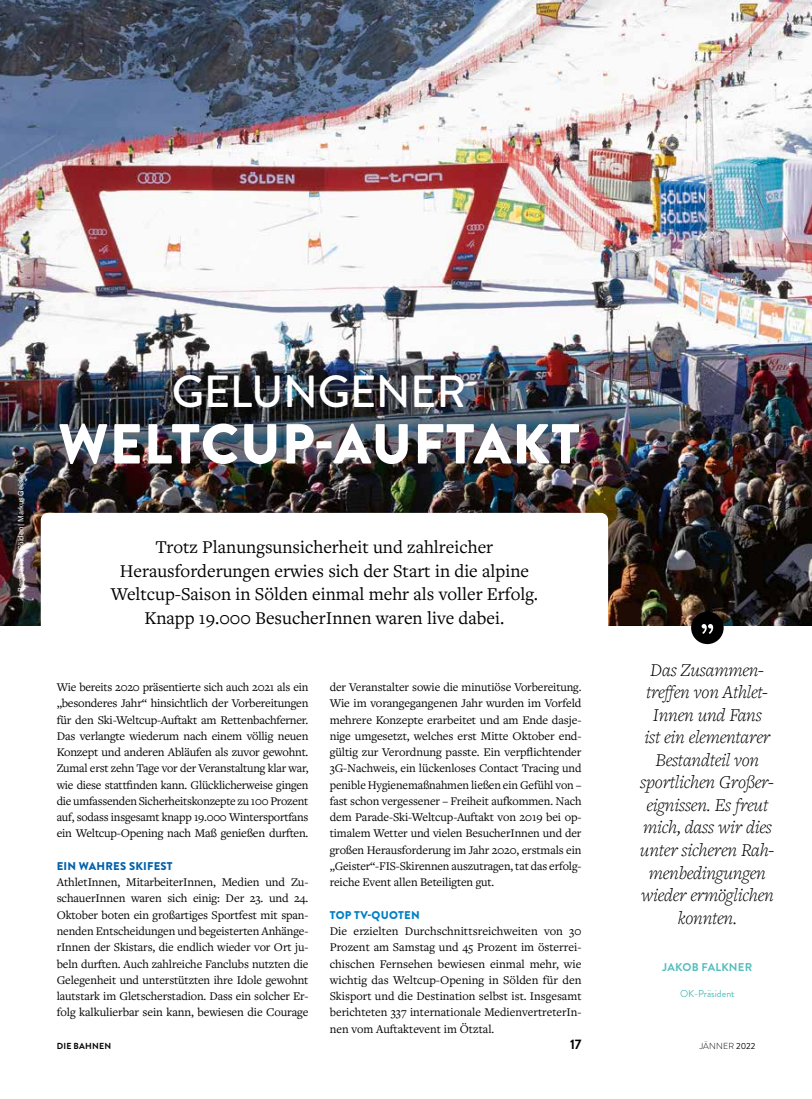
<style>
.page{position:relative;width:812px;height:1099px;background:#fff}
.page>*{position:absolute;margin:0;border:0;box-sizing:border-box;transform-origin:0 0}
.t1{font:900 56.25px "Brandon Grotesque";letter-spacing:.02em;color:#fff}
.t2{font:500 45px "Brandon Grotesque";letter-spacing:-.01em;color:#fff}
.t3{font:italic 300 18.75px/22.5px "Freight Text Pro";letter-spacing:-.01em;color:#000;text-align:center}
.t4{font:18.75px/23.8px "Freight Text Pro";color:#000;text-align:center}
.t5{font:700 13.75px "Brandon Grotesque";color:#000}
.t6{font:12.25px/16.2px "Freight Text Pro";letter-spacing:-.01em;color:#000;text-align:justify}
.t7{font:900 11.25px "Brandon Grotesque";letter-spacing:.02em;color:#0061ad}
.t8{font:900 11.25px "Brandon Grotesque";letter-spacing:.02em;color:#0081c7}
.t9{font:700 11.25px "Brandon Grotesque";letter-spacing:.02em;color:#54bdbe}
.t10{font:10px "Brandon Grotesque";color:#54bdbe}
.t11{font:300 8.75px "Brandon Grotesque";letter-spacing:.02em;color:#000}
.t12{font:700 8.75px "Brandon Grotesque";letter-spacing:.02em;color:#000}
.t13{font:7.5px "Adelle Sans";letter-spacing:-.01em;color:#fff}
.s1{font-weight:400}
</style>
<div class="page">
<img style="left:0;top:0;width:811px;height:625px">
<div style="left:41px;top:513px;width:567px;height:169px;background:#fff;border-radius:7px"></div>
<svg style="left:691px;top:611px;width:32px;height:33px"></svg>
<p class="t13" style="left:15px;top:592px;width:121px;rotate:-90deg">Bergbahnen Sölden | Markus Geisler</p>
<h2 class="t2" style="left:172px;top:360px;width:296px">GELUNGENER</h2>
<h1 class="t1" style="left:58px;top:404px;width:523px">WELTCUP-AUFTAKT</h1>
<h3 class="t4" style="left:111px;top:534px;width:429px">Trotz Planungsunsicherheit und zahlreicher Herausforderungen erwies sich der Start in die alpine Weltcup-Saison in Sölden einmal mehr als voller Erfolg.<br>Knapp 19.000 BesucherInnen waren live dabei.</h3>
<p class="t6" style="left:57px;top:678px;width:253px">Wie bereits 2020 präsentierte sich auch 2021 als ein „besonderes Jahr“ hinsichtlich der Vorbereitungen für den Ski-Weltcup-Auftakt am Rettenbachferner.<br>Das verlangte wiederum nach einem völlig neuen Konzept und anderen Abläufen als zuvor gewohnt.<br>Zumal erst zehn Tage vor der Veranstaltung klar war, wie diese stattfinden kann. Glücklicherweise gingen die umfassenden Sicherheitskonzepte zu 100 Prozent auf, sodass insgesamt knapp 19.000 Wintersportfans ein Weltcup-Opening nach Maß genießen durften.</p>
<p class="t7" style="left:57px;top:858px;width:117px">EIN WAHRES SKIFEST</p>
<p class="t6" style="left:57px;top:873px;width:253px">AthletInnen, MitarbeiterInnen, Medien und Zu&shy;schauerInnen waren sich einig: Der 23. und 24.<br>Oktober boten ein großartiges Sportfest mit span&shy;nenden Entscheidungen und begeisterten Anhänge&shy;rInnen der Skistars, die endlich wieder vor Ort ju&shy;beln durften. Auch zahlreiche Fanclubs nutzten die Gelegenheit und unterstützten ihre Idole gewohnt lautstark im Gletscherstadion. Dass ein solcher Er&shy;folg kalkulierbar sein kann, bewiesen die Courage</p>
<p class="t6" style="left:330px;top:678px;width:253px">der Veranstalter sowie die minutiöse Vorbereitung.<br>Wie im vorangegangenen Jahr wurden im Vorfeld mehrere Konzepte erarbeitet und am Ende dasje&shy;nige umgesetzt, welches erst Mitte Oktober end&shy;gültig zur Verordnung passte. Ein verpflichtender 3G-Nachweis, ein lückenloses Contact Tracing und penible Hygienemaßnahmen ließen ein Gefühl von – fast schon vergessener – Freiheit aufkommen. Nach dem Parade-Ski-Weltcup-Auftakt von 2019 bei op&shy;timalem Wetter und vielen BesucherInnen und der großen Herausforderung im Jahr 2020, erstmals ein „Geister“-FIS-Skirennen auszutragen, tat das erfolg&shy;reiche Event allen Beteiligten gut.</p>
<p class="t8" style="left:330px;top:906px;width:91px">TOP TV-QUOTEN</p>
<p class="t6" style="left:330px;top:922px;width:253px">Die erzielten Durchschnittsreichweiten von 30<br>Prozent am Samstag und 45 Prozent im österrei&shy;chischen Fernsehen bewiesen einmal mehr, wie wichtig das Weltcup-Opening in Sölden für den Skisport und die Destination selbst ist. Insgesamt berichteten 337 internationale MedienvertreterIn&shy;nen vom Auftaktevent im Ötztal.</p>
<h3 class="t3" style="left:639px;top:658px;width:136px">Das Zusammen&shy;treffen von Athlet-<br>Innen und Fans<br>ist ein elementarer<br>Bestandteil von sportlichen Großer&shy;eignissen. Es freut mich, dass wir dies unter sicheren Rah&shy;menbedingungen wieder ermöglichen konnten.</h3>
<p class="t9" style="left:662px;top:959px;width:91px">JAKOB FALKNER</p>
<p class="t10" style="left:680px;top:986px;width:56px">OK-Präsident</p>
<p class="t12" style="left:57px;top:1039px;width:56px">DIE BAHNEN</p>
<p class="t5" style="left:570px;top:1034px;width:13px">17</p>
<p class="t11" style="left:699px;top:1039px;width:57px">JÄNNER <span class="s1">2022</span></p>
</div>
